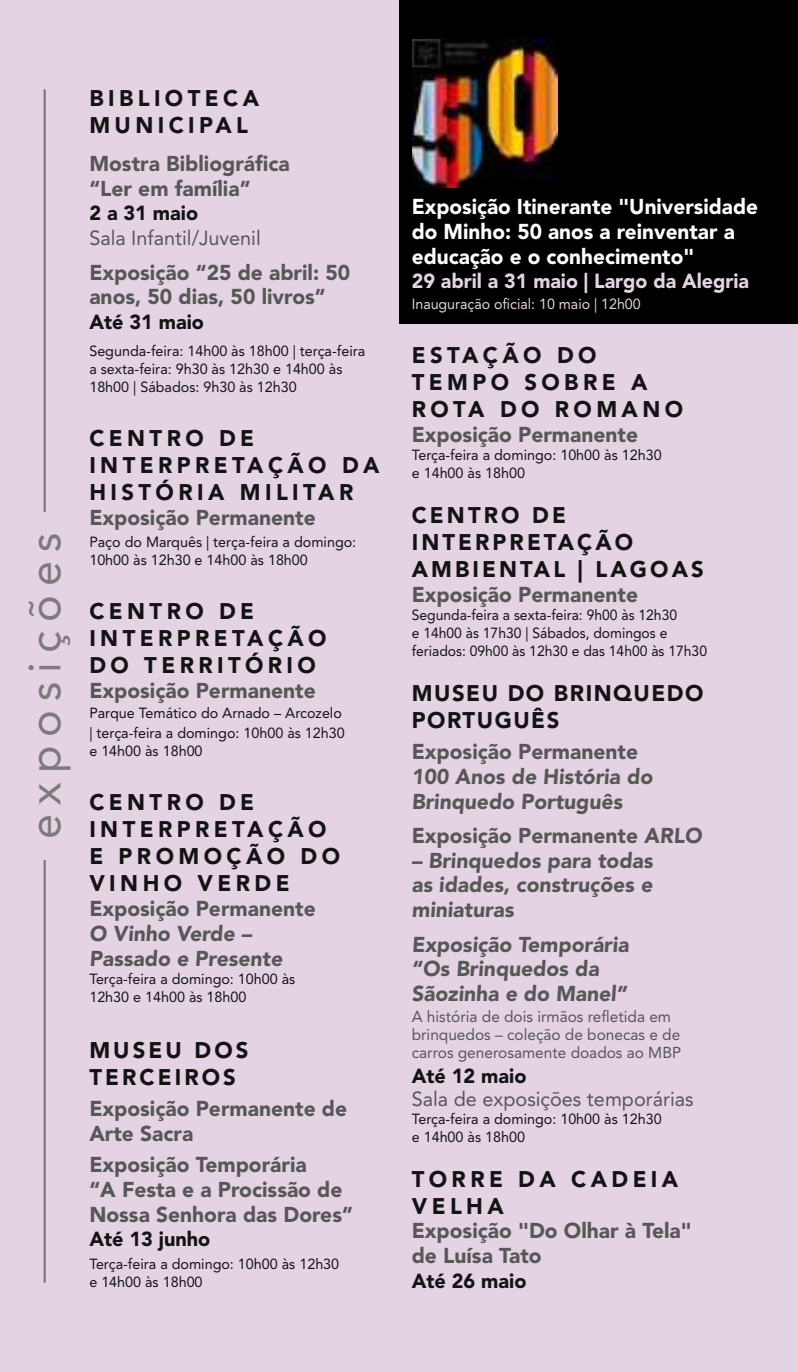
<style>
.page{position:relative;width:798px;height:1372px;background:#fff}
.page>*{position:absolute;margin:0;border:0;box-sizing:border-box;transform-origin:0 0}
.t1{font:45px "Avenir LT Std";letter-spacing:.2em;color:#7c7b7b}
.t2{font:900 22.5px/27px "Avenir LT Std";letter-spacing:.2em;color:#131313}
.t3{font:900 22.5px/27px "Avenir LT Std";letter-spacing:.14em;color:#131313}
.t4{font:900 22.5px/27px "Avenir LT Std";letter-spacing:.07em;color:#131313}
.t5{font:900 21.38px/24.8px "Avenir LT Std";color:#575756}
.t6{font:900 21.38px/24.8px "Avenir LT Std";color:#fff}
.t7{font:20.25px "Avenir LT Std";color:#575756}
.t8{font:900 20.25px "Avenir LT Std";color:#131313}
.t9{font:900 20.25px "Avenir LT Std";color:#e3d3e3}
.t10{font:15.75px/18px "Avenir LT Std";color:#575756}
.t11{font:14.62px/18px "Avenir LT Std";color:#131313}
.t12{font:14.62px/18px "Avenir LT Std";color:#131313;scale:.95 1}
.t13{font:14.62px "Avenir LT Std";color:#e3d3e3}
</style>
<div class="page">
<div style="left:0;top:0;width:797px;height:1371px;background:#e3d3e3"></div>
<div style="left:399px;top:0;width:398px;height:324px;background:#000"></div>
<hr style="left:44px;top:89px;width:2px;height:1193px;background:#7c7b7b">
<div style="left:7px;top:512px;width:71px;height:347px;background:#e3d3e3"></div>
<img style="left:412px;top:39px;width:145px;height:148px">
<h1 class="t1" style="left:20px;top:838px;width:307px;rotate:-90deg">exposições</h1>
<p class="t2" style="left:89px;top:85px;width:171px">BIBLIOTECA<br>MUNICIPAL</p>
<p class="t5" style="left:89px;top:151px;width:202px">Mostra Bibliográfica “Ler em família”</p>
<p class="t8" style="left:89px;top:202px;width:110px">2 a 31 maio</p>
<p class="t7" style="left:89px;top:227px;width:173px">Sala Infantil/Juvenil</p>
<p class="t5" style="left:89px;top:260px;width:262px">Exposição “25 de abril: 50 anos, 50 dias, 50 livros”</p>
<p class="t8" style="left:89px;top:311px;width:116px">Até 31 maio</p>
<p class="t11" style="left:89px;top:342px;width:277px">Segunda-feira: 14h00 às 18h00 | terça-feira a sexta-feira: 9h30 às 12h30 e 14h00 às<br>18h00 | Sábados: 9h30 às 12h30</p>
<p class="t2" style="left:89px;top:425px;width:291px">CENTRO DE<br>INTERPRETAÇÃO DA<br>HISTÓRIA MILITAR</p>
<p class="t5" style="left:89px;top:505px;width:228px">Exposição Permanente</p>
<p class="t11" style="left:89px;top:533px;width:268px">Paço do Marquês | terça-feira a domingo:<br>10h00 às 12h30 e 14h00 às 18h00</p>
<p class="t2" style="left:89px;top:598px;width:239px">CENTRO DE<br>INTERPRETAÇÃO<br>DO TERRITÓRIO</p>
<p class="t5" style="left:89px;top:678px;width:228px">Exposição Permanente</p>
<p class="t11" style="left:89px;top:703px;width:257px;line-height:20.2px">Parque Temático do Arnado – Arcozelo | terça-feira a domingo: 10h00 às 12h30</p>
<p class="t11" style="left:89px;top:742px;width:115px">e 14h00 às 18h00</p>
<p class="t2" style="left:89px;top:789px;width:252px">CENTRO DE<br>INTERPRETAÇÃO<br>E PROMOÇÃO DO<br>VINHO VERDE</p>
<p class="t5" style="left:89px;top:896px;width:228px">Exposição Permanente<br>O Vinho Verde –<br>Passado e Presente</p>
<p class="t11" style="left:89px;top:969px;width:207px">Terça-feira a domingo: 10h00 às<br>12h30 e 14h00 às 18h00</p>
<p class="t3" style="left:89px;top:1037px;width:161px">MUSEU DOS<br>TERCEIROS</p>
<p class="t5" style="left:89px;top:1096px;width:259px">Exposição Permanente de<br>Arte Sacra</p>
<p class="t5" style="left:89px;top:1152px;width:265px">Exposição Temporária<br>“A Festa e a Procissão de<br>Nossa Senhora das Dores”</p>
<p class="t8" style="left:89px;top:1227px;width:122px">Até 13 junho</p>
<p class="t11" style="left:89px;top:1254px;width:251px">Terça-feira a domingo: 10h00 às 12h30 e 14h00 às 18h00</p>
<p class="t6" style="left:411px;top:195px;width:348px">Exposição Itinerante "Universidade do Minho: 50 anos a reinventar a educação e o conhecimento"</p>
<p class="t9" style="left:411px;top:270px;width:339px">29 abril a 31 maio | Largo da Alegria</p>
<p class="t13" style="left:411px;top:295px;width:230px">Inauguração oficial: 10 maio | 12h00</p>
<p class="t2" style="left:411px;top:342px;width:273px">ESTAÇÃO DO<br>TEMPO SOBRE A<br>ROTA DO ROMANO</p>
<p class="t5" style="left:411px;top:422px;width:228px">Exposição Permanente</p>
<p class="t11" style="left:411px;top:446px;width:251px">Terça-feira a domingo: 10h00 às 12h30 e 14h00 às 18h00</p>
<p class="t3" style="left:411px;top:502px;width:293px">CENTRO DE<br>INTERPRETAÇÃO<br>AMBIENTAL | LAGOAS</p>
<p class="t5" style="left:411px;top:582px;width:228px">Exposição Permanente</p>
<p class="t12" style="left:411px;top:606px;width:312px">Segunda-feira a sexta-feira: 9h00 às 12h30<br>e 14h00 às 17h30 | Sábados, domingos e feriados: 09h00 às 12h30 e das 14h00 às 17h30</p>
<p class="t4" style="left:411px;top:680px;width:293px">MUSEU DO BRINQUEDO<br>PORTUGUÊS</p>
<p class="t5" style="left:411px;top:739px;width:244px">Exposição Permanente<br>100 Anos de História do<br>Brinquedo Português</p>
<p class="t5" style="left:411px;top:823px;width:293px">Exposição Permanente ARLO</p>
<p class="t5" style="left:411px;top:848px;width:244px;text-align:justify">– Brinquedos para todas as idades, construções e miniaturas</p>
<p class="t5" style="left:411px;top:932px;width:220px">Exposição Temporária “Os Brinquedos da<br>Sãozinha e do Manel”</p>
<p class="t10" style="left:411px;top:1008px;width:271px">A história de dois irmãos refletida em brinquedos – coleção de bonecas e de carros generosamente doados ao MBP</p>
<p class="t8" style="left:411px;top:1064px;width:116px">Até 12 maio</p>
<p class="t7" style="left:411px;top:1087px;width:283px">Sala de exposições temporárias</p>
<p class="t11" style="left:411px;top:1109px;width:251px">Terça-feira a domingo: 10h00 às 12h30 e 14h00 às 18h00</p>
<p class="t2" style="left:411px;top:1165px;width:268px">TORRE DA CADEIA<br>VELHA</p>
<p class="t5" style="left:411px;top:1218px;width:281px">Exposição "Do Olhar à Tela" de Luísa Tato</p>
<p class="t8" style="left:411px;top:1269px;width:116px">Até 26 maio</p>
</div>
